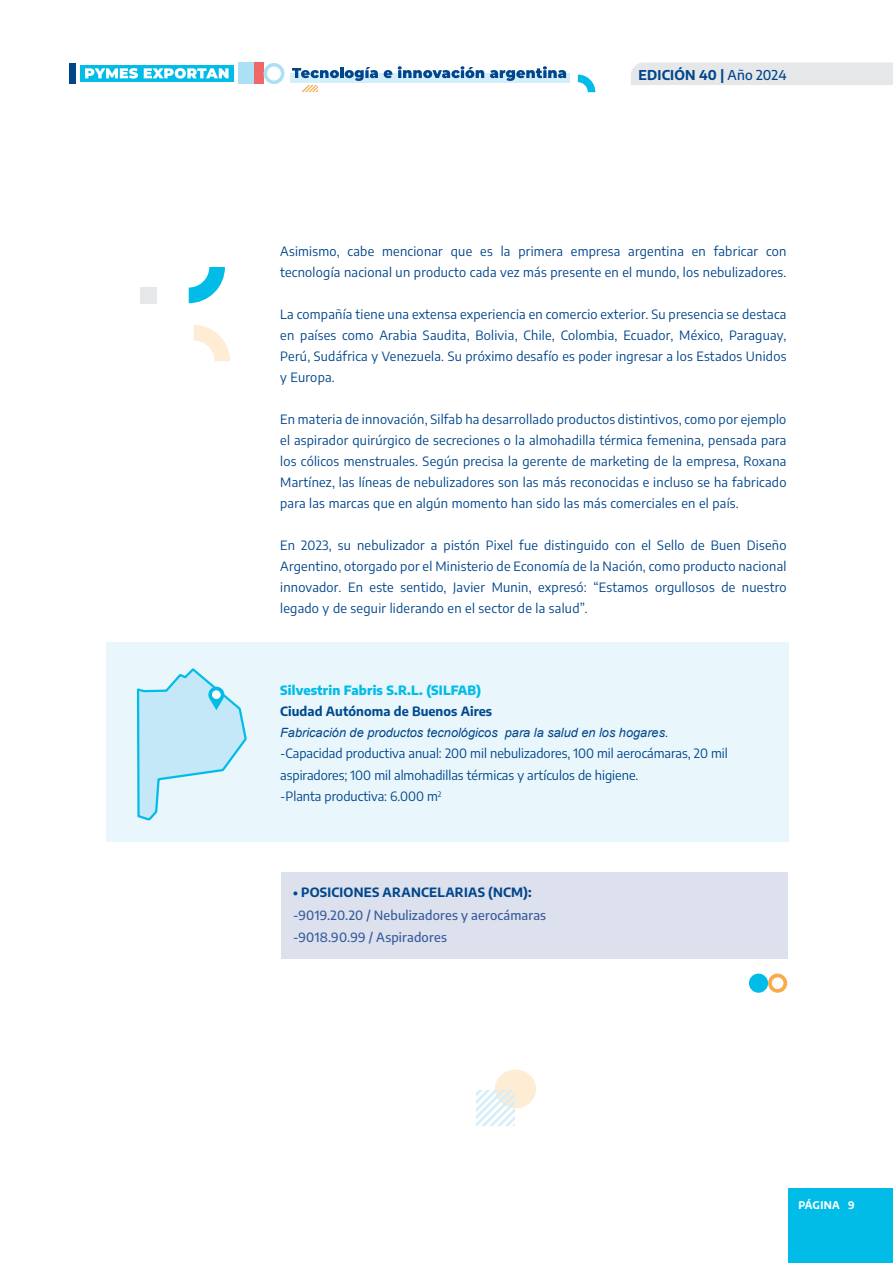
<style>
.page{position:relative;width:893px;height:1263px;background:#fff}
.page>*{position:absolute;margin:0;border:0;box-sizing:border-box;transform-origin:0 0}
.t1{font:700 13.5px "Encode Sans";letter-spacing:.015em;color:#01468c}
.PÁRRAFO_PPAL{font:12.75px/21px "Encode Sans";letter-spacing:.02em;color:#01468c;text-align:justify}
.PÁRRAFO_PPAL-2{font:12.75px/21.6px "Encode Sans";color:#01468c}
.t2{font:500 12.75px "Encode Sans";letter-spacing:.015em;color:#395d9c}
.t3{font:italic 12.75px "Arial";color:#01468c}
.t4{font:800 12.75px "Encode Sans";letter-spacing:.01em;color:#02bce8}
.t5{font:700 12.75px "Encode Sans";letter-spacing:.02em;color:#01468c}
.t6{font:700 12.75px "Encode Sans";letter-spacing:.005em;color:#01498e}
.t7{font:700 10.5px "Encode Sans";letter-spacing:.025em;color:#fff}
.s1{font-weight:500}
</style>
<div class="page">
<div style="left:788px;top:1189px;width:105px;height:74px;background:#02bce8"></div>
<div style="left:631px;top:63px;width:262px;height:22px;background:#e6e7e9"></div>
<div style="left:253px;top:63px;width:10px;height:21px;background:#f16669"></div>
<div style="left:238px;top:63px;width:15px;height:21px;background:#abe0f5"></div>
<svg style="left:264px;top:63px;width:20px;height:21px"></svg>
<div style="left:80px;top:65px;width:154px;height:17px;background:#02bce8"></div>
<svg style="left:85px;top:68px;width:53px;height:11px"></svg>
<svg style="left:144px;top:68px;width:85px;height:11px"></svg>
<div style="left:69px;top:63px;width:6px;height:21px;background:#01468c"></div>
<div style="left:290px;top:73px;width:280px;height:10px;background:#d4eff9"></div>
<svg style="left:292px;top:67px;width:86px;height:25px"></svg>
<svg style="left:384px;top:70px;width:8px;height:8px"></svg>
<svg style="left:398px;top:66px;width:86px;height:12px"></svg>
<svg style="left:490px;top:66px;width:76px;height:15px"></svg>
<svg style="left:578px;top:75px;width:17px;height:17px"></svg>
<svg style="left:194px;top:325px;width:36px;height:36px"></svg>
<svg style="left:189px;top:267px;width:36px;height:36px"></svg>
<div style="left:140px;top:287px;width:16px;height:16px;background:#e6e7e9"></div>
<div style="left:106px;top:642px;width:682px;height:199px;background:#e9f7fc"></div>
<div style="left:281px;top:872px;width:506px;height:86px;background:#dde1ee"></div>
<div style="left:749px;top:973px;width:19px;height:20px;background:#02bce8;border-radius:50%"></div>
<svg style="left:768px;top:973px;width:20px;height:20px"></svg>
<div style="left:495px;top:1069px;width:41px;height:39px;background:#feecd5;border-radius:50%"></div>
<svg style="left:476px;top:1091px;width:38px;height:34px"></svg>
<svg style="left:136px;top:668px;width:111px;height:153px"></svg>
<div style="left:212px;top:690px;width:9px;height:9px;background:#fff;border-radius:50%"></div>
<p class="t1" style="left:638px;top:66px;width:150px">EDICIÓN 40 | <span class="s1">Año 2024</span></p>
<p class="PÁRRAFO_PPAL" style="left:280px;top:240px;width:508px">Asimismo, cabe mencionar que es la primera empresa argentina en fabricar con tecnología nacional un producto cada vez más presente en el mundo, los nebulizadores.</p>
<p class="PÁRRAFO_PPAL" style="left:280px;top:303px;width:508px">La compañía tiene una extensa experiencia en comercio exterior. Su presencia se destaca en países como Arabia Saudita, Bolivia, Chile, Colombia, Ecuador, México, Paraguay, Perú, Sudáfrica y Venezuela. Su próximo desafío es poder ingresar a los Estados Unidos y Europa.</p>
<p class="PÁRRAFO_PPAL" style="left:280px;top:408px;width:508px">En materia de innovación, Silfab ha desarrollado productos distintivos, como por ejemplo el aspirador quirúrgico de secreciones o la almohadilla térmica femenina, pensada para los cólicos menstruales. Según precisa la gerente de marketing de la empresa, Roxana Martínez, las líneas de nebulizadores son las más reconocidas e incluso se ha fabricado para las marcas que en algún momento han sido las más comerciales en el país.</p>
<p class="PÁRRAFO_PPAL" style="left:280px;top:534px;width:508px">En 2023, su nebulizador a pistón Pixel fue distinguido con el Sello de Buen Diseño Argentino, otorgado por el Ministerio de Economía de la Nación, como producto nacional innovador. En este sentido, Javier Munin, expresó: “Estamos orgullosos de nuestro legado y de seguir liderando en el sector de la salud”.</p>
<p class="t4" style="left:280px;top:682px;width:202px">Silvestrin Fabris S.R.L. (SILFAB)</p>
<p class="t6" style="left:280px;top:703px;width:213px">Ciudad Autónoma de Buenos Aires</p>
<p class="t3" style="left:280px;top:725px;width:390px">Fabricación de productos tecnológicos para la salud en los hogares.</p>
<p class="PÁRRAFO_PPAL-2" style="left:280px;top:742px;width:449px">-Capacidad productiva anual: 200 mil nebulizadores, 100 mil aerocámaras, 20 mil aspiradores; 100 mil almohadillas térmicas y artículos de higiene.</p>
<p class="PÁRRAFO_PPAL-2" style="left:280px;top:785px;width:163px">-Planta productiva: 6.000 m<sup>2</sup></p>
<p class="t5" style="left:293px;top:883px;width:240px">• POSICIONES ARANCELARIAS (NCM):</p>
<p class="t2" style="left:293px;top:906px;width:255px">-9019.20.20 / Nebulizadores y aerocámaras</p>
<p class="t2" style="left:293px;top:928px;width:155px">-9018.90.99 / Aspiradores</p>
<p class="t7" style="left:798px;top:1197px;width:58px">PÁGINA 9</p>
</div>
